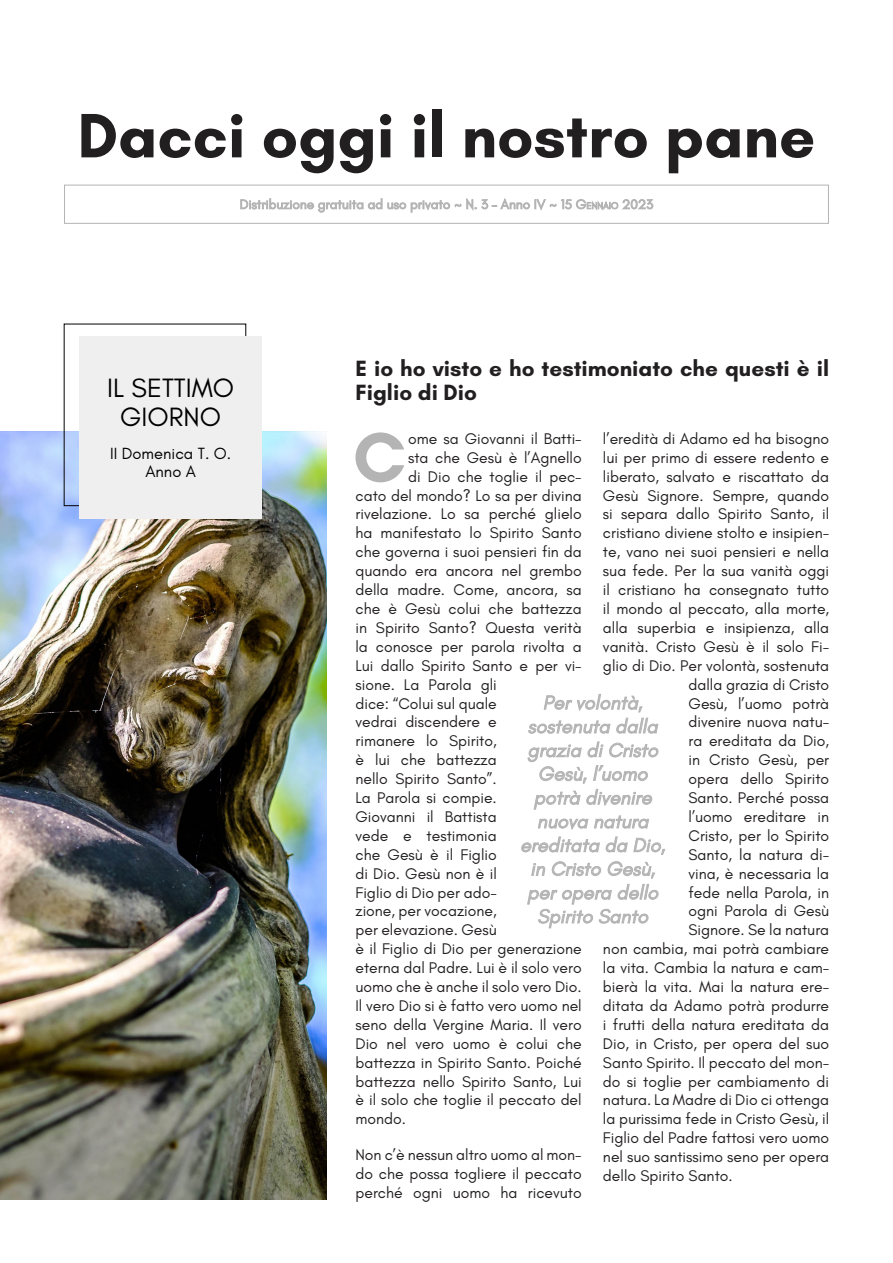
<style>
.page{position:relative;width:893px;height:1263px;background:#fff}
.page>*{position:absolute;margin:0;border:0;box-sizing:border-box;transform-origin:0 0}
.t1{font:700 71.4px "Glacial Indifference";color:#b4b4b4}
.t2{font:700 63.75px "Glacial Indifference";color:#221f20}
.t3{font:27px/28.5px "Glacial Indifference";color:#000;text-align:center}
.t4{font:700 22.5px/24px "Glacial Indifference";color:#221f20}
.t5{font:italic 19.8px/23.7px "Glacial Indifference";color:#b4b4b4;text-align:center}
.t6{font:16.5px/18px "Glacial Indifference";color:#000;text-align:center}
.t7{font:15.75px/18.9px "Glacial Indifference";color:#221f20;text-align:justify}
</style>
<div class="page">
<div style="left:64px;top:185px;width:765px;height:39px;border:1px solid #b4b4b4"></div>
<svg style="left:240px;top:198px;width:413px;height:14px"></svg>
<img style="left:0;top:431px;width:326px;height:768px">
<div style="left:80px;top:336px;width:182px;height:183px;background:#efefef"></div>
<svg style="left:528px;top:694px;width:131px;height:40px"></svg>
<svg style="left:521px;top:741px;width:145px;height:188px"></svg>
<h2 class="t2" style="left:78px;top:96px;width:739px">Dacci oggi il nostro pane</h2>
<h3 class="t3" style="left:107px;top:374px;width:128px">IL SETTIMO<br>GIORNO</h3>
<p class="t6" style="left:110px;top:445px;width:123px">II Domenica T. O.<br>Anno A</p>
<h3 class="t4" style="left:355px;top:356px;width:475px">E io ho visto e ho testimoniato che questi è il<br>Figlio di Dio</h3>
<h1 class="t1" style="left:353px;top:413px;width:55px">C</h1>
<p class="t7" style="left:408px;top:429px;width:175px">ome sa Giovanni il Batti-</p>
<p class="t7" style="left:603px;top:429px;width:228px">l’eredità di Adamo ed ha bisogno</p>
<p class="t7" style="left:603px;top:448px;width:228px">lui per primo di essere redento e</p>
<p class="t7" style="left:603px;top:467px;width:228px">liberato, salvato e riscattato da</p>
<p class="t7" style="left:603px;top:486px;width:228px">Gesù Signore. Sempre, quando</p>
<p class="t7" style="left:603px;top:505px;width:228px">si separa dallo Spirito Santo, il</p>
<p class="t7" style="left:603px;top:524px;width:228px">cristiano diviene stolto e insipien-</p>
<p class="t7" style="left:603px;top:543px;width:228px">te, vano nei suoi pensieri e nella</p>
<p class="t7" style="left:603px;top:562px;width:228px">sua fede. Per la sua vanità oggi</p>
<p class="t7" style="left:603px;top:581px;width:228px">il cristiano ha consegnato tutto</p>
<p class="t7" style="left:603px;top:599px;width:228px">il mondo al peccato, alla morte,</p>
<p class="t7" style="left:603px;top:618px;width:228px">alla superbia e insipienza, alla</p>
<p class="t7" style="left:603px;top:637px;width:228px">vanità. Cristo Gesù è il solo Fi-</p>
<p class="t7" style="left:603px;top:656px;width:228px">glio di Dio. Per volontà, sostenuta</p>
<p class="t7" style="left:689px;top:675px;width:142px">dalla grazia di Cristo</p>
<p class="t7" style="left:689px;top:694px;width:142px">Gesù, l’uomo potrà</p>
<p class="t7" style="left:689px;top:713px;width:142px">divenire nuova natu-</p>
<p class="t7" style="left:689px;top:732px;width:142px">ra ereditata da Dio,</p>
<p class="t7" style="left:689px;top:751px;width:142px">in Cristo Gesù, per</p>
<p class="t7" style="left:689px;top:770px;width:142px">opera dello Spirito</p>
<p class="t7" style="left:689px;top:788px;width:142px">Santo. Perché possa</p>
<p class="t7" style="left:689px;top:807px;width:142px">l’uomo ereditare in</p>
<p class="t7" style="left:689px;top:826px;width:142px">Cristo, per lo Spirito</p>
<p class="t7" style="left:689px;top:845px;width:142px">Santo, la natura di-</p>
<p class="t7" style="left:689px;top:864px;width:142px">vina, è necessaria la</p>
<p class="t7" style="left:689px;top:883px;width:142px">fede nella Parola, in</p>
<p class="t7" style="left:689px;top:902px;width:142px">ogni Parola di Gesù</p>
<p class="t7" style="left:689px;top:921px;width:142px">Signore. Se la natura</p>
<p class="t7" style="left:603px;top:940px;width:228px">non cambia, mai potrà cambiare</p>
<p class="t7" style="left:603px;top:959px;width:228px">la vita. Cambia la natura e cam-</p>
<p class="t7" style="left:603px;top:977px;width:228px">bierà la vita. Mai la natura ere-</p>
<p class="t7" style="left:603px;top:996px;width:228px">ditata da Adamo potrà produrre</p>
<p class="t7" style="left:603px;top:1015px;width:228px">i frutti della natura ereditata da</p>
<p class="t7" style="left:603px;top:1034px;width:228px">Dio, in Cristo, per opera del suo</p>
<p class="t7" style="left:603px;top:1053px;width:228px">Santo Spirito. Il peccato del mon-</p>
<p class="t7" style="left:603px;top:1072px;width:228px">do si toglie per cambiamento di</p>
<p class="t7" style="left:603px;top:1091px;width:228px">natura. La Madre di Dio ci ottenga</p>
<p class="t7" style="left:603px;top:1110px;width:228px">la purissima fede in Cristo Gesù, il</p>
<p class="t7" style="left:603px;top:1129px;width:228px">Figlio del Padre fattosi vero uomo</p>
<p class="t7" style="left:603px;top:1148px;width:228px">nel suo santissimo seno per opera</p>
<p class="t7" style="left:603px;top:1166px;width:131px">dello Spirito Santo.</p>
<p class="t7" style="left:408px;top:448px;width:175px">sta che Gesù è l’Agnello</p>
<p class="t7" style="left:408px;top:467px;width:175px">di Dio che toglie il pec-</p>
<p class="t7" style="left:355px;top:486px;width:228px">cato del mondo? Lo sa per divina</p>
<p class="t7" style="left:355px;top:505px;width:228px">rivelazione. Lo sa perché glielo</p>
<p class="t7" style="left:355px;top:524px;width:228px">ha manifestato lo Spirito Santo</p>
<p class="t7" style="left:355px;top:543px;width:228px">che governa i suoi pensieri fin da</p>
<p class="t7" style="left:355px;top:562px;width:228px">quando era ancora nel grembo</p>
<p class="t7" style="left:355px;top:581px;width:228px">della madre. Come, ancora, sa</p>
<p class="t7" style="left:355px;top:599px;width:228px">che è Gesù colui che battezza</p>
<p class="t7" style="left:355px;top:618px;width:228px">in Spirito Santo? Questa verità</p>
<p class="t7" style="left:355px;top:637px;width:228px">la conosce per parola rivolta a</p>
<p class="t7" style="left:355px;top:656px;width:228px">Lui dallo Spirito Santo e per vi-</p>
<p class="t7" style="left:355px;top:675px;width:143px">sione. La Parola gli</p>
<p class="t7" style="left:355px;top:694px;width:143px">dice: “Colui sul quale</p>
<p class="t7" style="left:355px;top:713px;width:143px">vedrai discendere e</p>
<p class="t7" style="left:355px;top:732px;width:143px">rimanere lo Spirito,</p>
<p class="t7" style="left:355px;top:751px;width:143px">è lui che battezza</p>
<p class="t7" style="left:355px;top:770px;width:143px">nello Spirito Santo”.</p>
<p class="t7" style="left:355px;top:788px;width:143px">La Parola si compie.</p>
<p class="t7" style="left:355px;top:807px;width:143px">Giovanni il Battista</p>
<p class="t7" style="left:355px;top:826px;width:143px">vede e testimonia</p>
<p class="t7" style="left:355px;top:845px;width:143px">che Gesù è il Figlio</p>
<p class="t7" style="left:355px;top:864px;width:143px">di Dio. Gesù non è il</p>
<p class="t7" style="left:355px;top:883px;width:143px">Figlio di Dio per ado-</p>
<p class="t7" style="left:355px;top:902px;width:143px">zione, per vocazione,</p>
<p class="t7" style="left:355px;top:921px;width:143px">per elevazione. Gesù</p>
<p class="t7" style="left:355px;top:940px;width:228px">è il Figlio di Dio per generazione</p>
<p class="t7" style="left:355px;top:959px;width:228px">eterna dal Padre. Lui è il solo vero</p>
<p class="t7" style="left:355px;top:977px;width:228px">uomo che è anche il solo vero Dio.</p>
<p class="t7" style="left:355px;top:996px;width:228px">Il vero Dio si è fatto vero uomo nel</p>
<p class="t7" style="left:355px;top:1015px;width:228px">seno della Vergine Maria. Il vero</p>
<p class="t7" style="left:355px;top:1034px;width:228px">Dio nel vero uomo è colui che</p>
<p class="t7" style="left:355px;top:1053px;width:228px">battezza in Spirito Santo. Poiché</p>
<p class="t7" style="left:355px;top:1072px;width:228px">battezza nello Spirito Santo, Lui</p>
<p class="t7" style="left:355px;top:1091px;width:228px">è il solo che toglie il peccato del</p>
<p class="t7" style="left:355px;top:1110px;width:52px">mondo.</p>
<p class="t7" style="left:355px;top:1146px;width:228px">Non c’è nessun altro uomo al mon&shy;do che possa togliere il peccato perché ogni uomo ha ricevuto</p>
<p class="t5" style="left:520px;top:691px;width:147px">Per volontà, sostenuta dalla grazia di Cristo<br>Gesù, l’uomo potrà divenire nuova natura ereditata da Dio, in Cristo Gesù, per opera dello<br>Spirito Santo</p>
</div>
